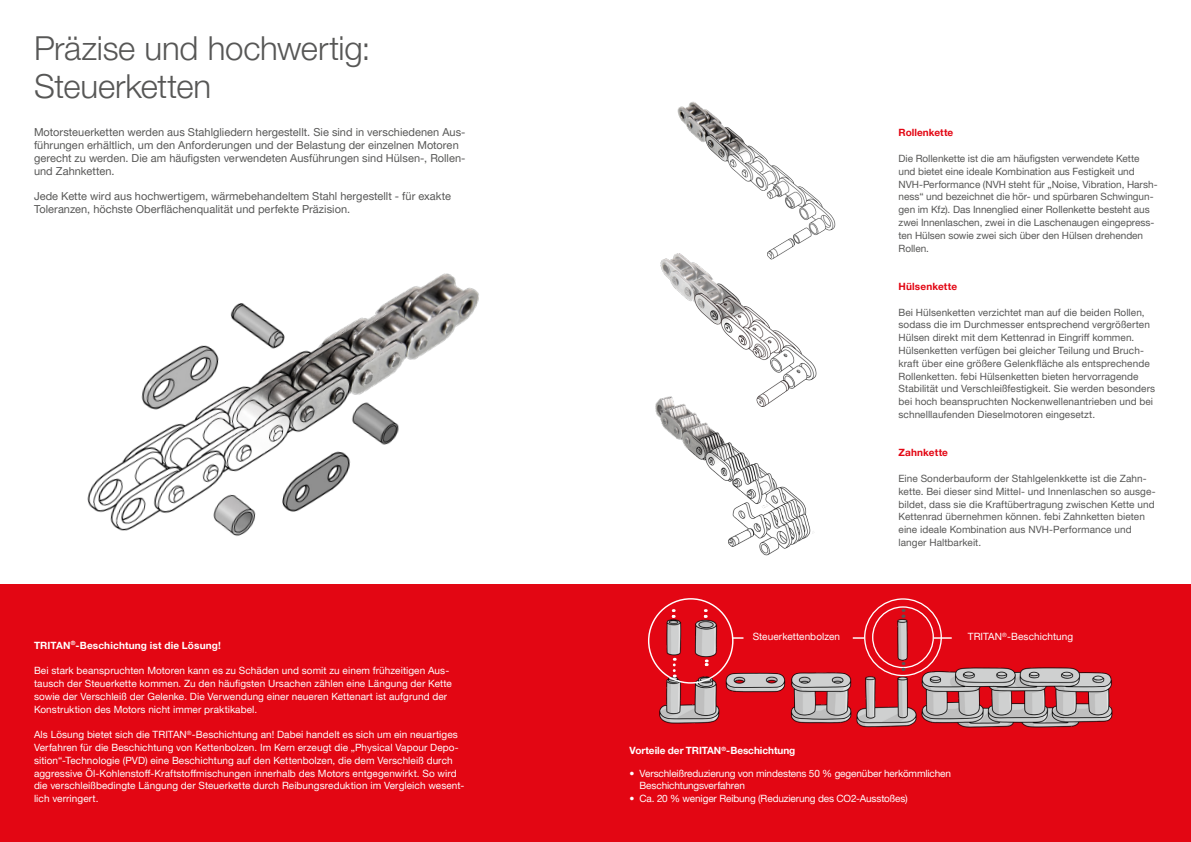
<style>
.page{position:relative;width:1191px;height:842px;background:#fff}
.page>*{position:absolute;margin:0;border:0;box-sizing:border-box;transform-origin:0 0}
.t1{font:33px/38.4px "Helvetica Neue World 45 Lt";letter-spacing:-.005em;color:#575756}
.t2{font:11px/12.8px "Helvetica Neue World 55 Roman";letter-spacing:.005em;color:#575756}
.t3{font:10px/12.8px "Helvetica Neue World 55 Roman";letter-spacing:.005em;color:#575756}
.t4{font:10px/12.8px "Helvetica Neue World 55 Roman";letter-spacing:.005em;color:#fff}
.t5{font:10px/12.8px "Helvetica Neue World 55 Roman";letter-spacing:-.015em;color:#fff}
.t6{font:700 10px "Helvetica Neue World 75";color:#fff}
.t7{font:700 10px "Helvetica Neue World 75";letter-spacing:.01em;color:#e30613}
</style>
<div class="page">
<div style="left:0;top:584px;width:1191px;height:258px;background:#e30613"></div>
<img style="left:648px;top:598px;width:465px;height:130px">
<img style="left:87px;top:273px;width:392px;height:263px">
<img style="left:670px;top:433px;width:143px;height:123px">
<img style="left:655px;top:259px;width:162px;height:174px">
<img style="left:665px;top:101px;width:171px;height:158px">
<div style="left:864px;top:598px;width:78px;height:78px;border:1px solid #fff;border-radius:50%"></div>
<div style="left:872px;top:606px;width:62px;height:62px;border:1px solid #fff;border-radius:50%"></div>
<svg style="left:672px;top:609px;width:2px;height:9px"></svg>
<svg style="left:704px;top:609px;width:2px;height:9px"></svg>
<svg style="left:673px;top:658px;width:2px;height:19px"></svg>
<svg style="left:705px;top:659px;width:2px;height:7px"></svg>
<svg style="left:901px;top:609px;width:3px;height:9px"></svg>
<svg style="left:901px;top:662px;width:3px;height:9px"></svg>
<svg style="left:732px;top:637px;width:11px;height:2px"></svg>
<svg style="left:852px;top:637px;width:12px;height:2px"></svg>
<svg style="left:933px;top:637px;width:18px;height:2px"></svg>
<h1 class="t1" style="left:34px;top:29px;width:338px">Präzise und hochwertig:<br>Steuerketten</h1>
<p class="t2" style="left:34px;top:126px;width:433px">Motorsteuerketten werden aus Stahlgliedern hergestellt. Sie sind in verschiedenen Aus&shy;führungen erhältlich, um den Anforderungen und der Belastung der einzelnen Motoren gerecht zu werden. Die am häufigsten verwendeten Ausführungen sind Hülsen-, Rollen&shy;und Zahnketten.</p>
<p class="t2" style="left:34px;top:190px;width:418px">Jede Kette wird aus hochwertigem, wärmebehandeltem Stahl hergestellt - für exakte<br>Toleranzen, höchste Oberflächenqualität und perfekte Präzision.</p>
<p class="t6" style="left:34px;top:639px;width:188px">TRITAN<sup>®</sup>-Beschichtung ist die Lösung!</p>
<p class="t4" style="left:34px;top:664px;width:419px">Bei stark beanspruchten Motoren kann es zu Schäden und somit zu einem frühzeitigen Aus&shy;tausch der Steuerkette kommen. Zu den häufigsten Ursachen zählen eine Längung der Kette sowie der Verschleiß der Gelenke. Die Verwendung einer neueren Kettenart ist aufgrund der Konstruktion des Motors nicht immer praktikabel.</p>
<p class="t4" style="left:34px;top:728px;width:432px">Als Lösung bietet sich die TRITAN<sup>®</sup>-Beschichtung an! Dabei handelt es sich um ein neuartiges Verfahren für die Beschichtung von Kettenbolzen. Im Kern erzeugt die „Physical Vapour Depo&shy;sition“-Technologie (PVD) eine Beschichtung auf den Kettenbolzen, die dem Verschleiß durch aggressive Öl-Kohlenstoff-Kraftstoffmischungen innerhalb des Motors entgegenwirkt. So wird die verschleißbedingte Längung der Steuerkette durch Reibungsreduktion im Vergleich wesent&shy;lich verringert.</p>
<p class="t7" style="left:898px;top:127px;width:56px">Rollenkette</p>
<p class="t3" style="left:898px;top:152px;width:260px">Die Rollenkette ist die am häufigsten verwendete Kette und bietet eine ideale Kombination aus Festigkeit und NVH-Performance (NVH steht für „Noise, Vibration, Harsh&shy;ness“ und bezeichnet die hör- und spürbaren Schwingun&shy;gen im Kfz). Das Innenglied einer Rollenkette besteht aus zwei Innenlaschen, zwei in die Laschenaugen eingepress&shy;ten Hülsen sowie zwei sich über den Hülsen drehenden Rollen.</p>
<p class="t7" style="left:898px;top:281px;width:60px">Hülsenkette</p>
<p class="t3" style="left:898px;top:306px;width:258px">Bei Hülsenketten verzichtet man auf die beiden Rollen, sodass die im Durchmesser entsprechend vergrößerten Hülsen direkt mit dem Kettenrad in Eingriff kommen.<br>Hülsenketten verfügen bei gleicher Teilung und Bruch&shy;kraft über eine größere Gelenkfläche als entsprechende Rollenketten. febi Hülsenketten bieten hervorragende Stabilität und Verschleißfestigkeit. Sie werden besonders bei hoch beanspruchten Nockenwellenantrieben und bei schnelllaufenden Dieselmotoren eingesetzt.</p>
<p class="t7" style="left:898px;top:447px;width:51px">Zahnkette</p>
<p class="t3" style="left:898px;top:472px;width:258px">Eine Sonderbauform der Stahlgelenkkette ist die Zahn&shy;kette. Bei dieser sind Mittel- und Innenlaschen so ausge&shy;bildet, dass sie die Kraftübertragung zwischen Kette und Kettenrad übernehmen können. febi Zahnketten bieten eine ideale Kombination aus NVH-Performance und langer Haltbarkeit.</p>
<p class="t4" style="left:752px;top:630px;width:89px">Steuerkettenbolzen</p>
<p class="t4" style="left:968px;top:630px;width:107px">TRITAN<sup>®</sup>-Beschichtung</p>
<p class="t6" style="left:629px;top:745px;width:167px">Vorteile der TRITAN<sup>®</sup>-Beschichtung</p>
<p class="t5" style="left:639px;top:767px;width:313px;text-indent:-10px">• Verschleißreduzierung von mindestens 50 % gegenüber herkömmlichen<br>Beschichtungsverfahren</p>
<p class="t5" style="left:629px;top:792px;width:280px">• Ca. 20 % weniger Reibung (Reduzierung des CO2-Ausstoßes)</p>
</div>
